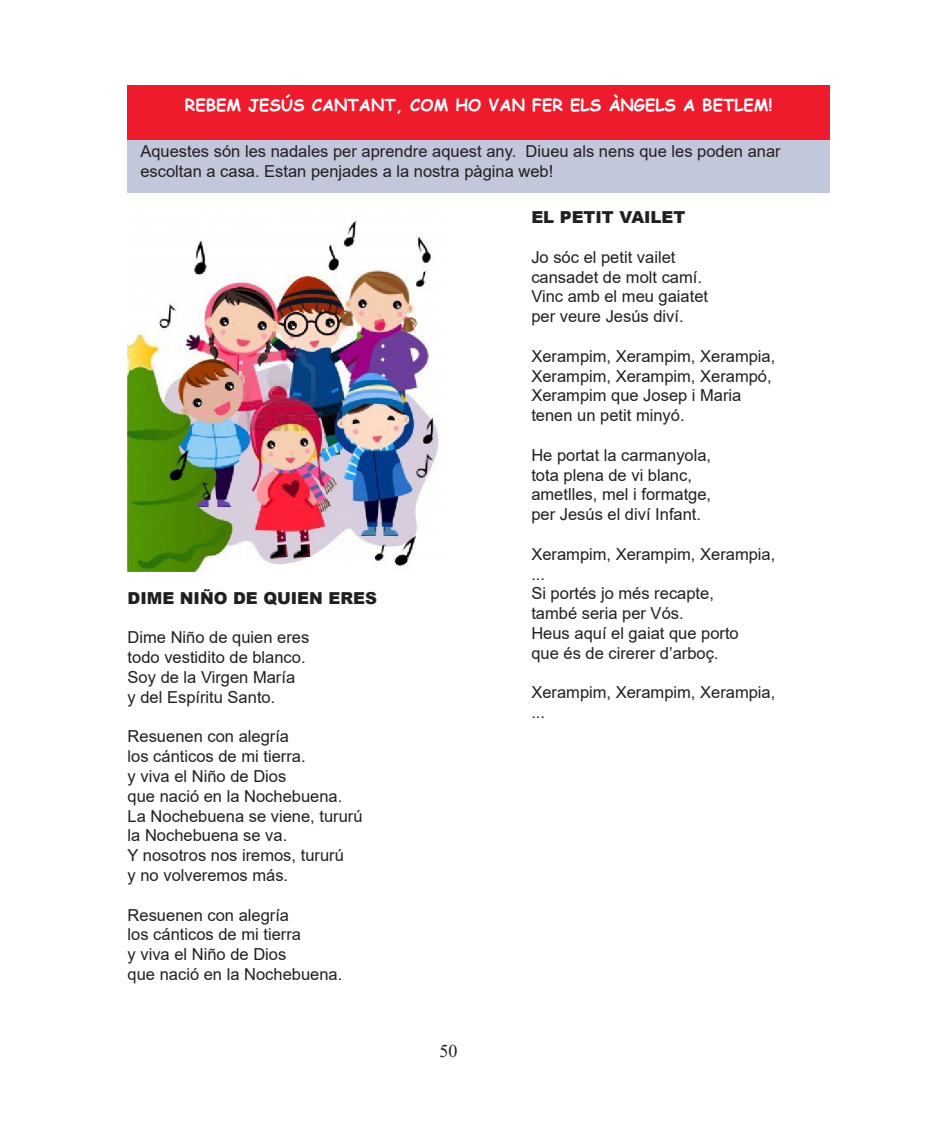
<style>
.page{position:relative;width:936px;height:1127px;background:#fff}
.page>*{position:absolute;margin:0;border:0;box-sizing:border-box;transform-origin:0 0}
.t1{font:18px "Times New Roman";color:#231f20}
.t2{font:16.5px/19.8px "Arial";color:#231f20}
.t3{font:700 16.5px "Comic Sans MS";color:#fbfdfe}
.t4{font:900 16.5px "Arial";color:#231f20}
</style>
<div class="page">
<img style="left:128px;top:220px;width:311px;height:351px">
<div style="left:128px;top:132px;width:701px;height:61px;background:#c3c7db"></div>
<div style="left:128px;top:85px;width:701px;height:54px;background:#ee1b2c"></div>
<p class="t3" style="left:185px;top:93px;width:589px">REBEM JESÚS CANTANT, COM HO VAN FER ELS ÀNGELS A BETLEM!</p>
<p class="t2" style="left:140px;top:141px;width:641px">Aquestes són les nadales per aprendre aquest any. Diueu als nens que les poden anar escoltan a casa. Estan penjades a la nostra pàgina web!</p>
<p class="t4" style="left:128px;top:586px;width:251px">DIME NIÑO DE QUIEN ERES</p>
<p class="t2" style="left:128px;top:627px;width:183px">Dime Niño de quien eres</p>
<p class="t2" style="left:128px;top:647px;width:179px">todo vestidito de blanco.</p>
<p class="t2" style="left:128px;top:667px;width:169px">Soy de la Virgen María</p>
<p class="t2" style="left:128px;top:687px;width:149px">y del Espíritu Santo.</p>
<p class="t2" style="left:128px;top:726px;width:163px">Resuenen con alegría</p>
<p class="t2" style="left:128px;top:746px;width:179px">los cánticos de mi tierra.</p>
<p class="t2" style="left:128px;top:766px;width:160px">y viva el Niño de Dios</p>
<p class="t2" style="left:128px;top:786px;width:216px">que nació en la Nochebuena.</p>
<p class="t2" style="left:128px;top:806px;width:236px">La Nochebuena se viene, tururú</p>
<p class="t2" style="left:128px;top:825px;width:161px">la Nochebuena se va.</p>
<p class="t2" style="left:128px;top:845px;width:218px">Y nosotros nos iremos, tururú</p>
<p class="t2" style="left:128px;top:865px;width:162px">y no volveremos más.</p>
<p class="t2" style="left:128px;top:905px;width:163px">Resuenen con alegría</p>
<p class="t2" style="left:128px;top:924px;width:175px">los cánticos de mi tierra</p>
<p class="t2" style="left:128px;top:944px;width:160px">y viva el Niño de Dios</p>
<p class="t2" style="left:128px;top:964px;width:216px">que nació en la Nochebuena.</p>
<p class="t1" style="left:439px;top:1038px;width:19px">50</p>
<p class="t4" style="left:531px;top:205px;width:155px">EL PETIT VAILET</p>
<p class="t2" style="left:531px;top:247px;width:145px">Jo sóc el petit vailet</p>
<p class="t2" style="left:531px;top:267px;width:172px">cansadet de molt camí.</p>
<p class="t2" style="left:531px;top:286px;width:178px">Vinc amb el meu gaiatet</p>
<p class="t2" style="left:531px;top:306px;width:154px">per veure Jesús diví.</p>
<p class="t2" style="left:531px;top:346px;width:245px">Xerampim, Xerampim, Xerampia,</p>
<p class="t2" style="left:531px;top:366px;width:242px">Xerampim, Xerampim, Xerampó,</p>
<p class="t2" style="left:531px;top:385px;width:211px">Xerampim que Josep i Maria</p>
<p class="t2" style="left:531px;top:405px;width:155px">tenen un petit minyó.</p>
<p class="t2" style="left:531px;top:445px;width:181px">He portat la carmanyola,</p>
<p class="t2" style="left:531px;top:465px;width:162px">tota plena de vi blanc,</p>
<p class="t2" style="left:531px;top:484px;width:181px">ametlles, mel i formatge,</p>
<p class="t2" style="left:531px;top:504px;width:171px">per Jesús el diví Infant.</p>
<p class="t2" style="left:531px;top:544px;width:245px">Xerampim, Xerampim, Xerampia,</p>
<p class="t2" style="left:531px;top:564px;width:15px">...</p>
<p class="t2" style="left:531px;top:583px;width:184px">Si portés jo més recapte,</p>
<p class="t2" style="left:531px;top:603px;width:154px">també seria per Vós.</p>
<p class="t2" style="left:531px;top:623px;width:209px">Heus aquí el gaiat que porto</p>
<p class="t2" style="left:531px;top:643px;width:189px">que és de cirerer d’arboç.</p>
<p class="t2" style="left:531px;top:682px;width:245px">Xerampim, Xerampim, Xerampia,</p>
<p class="t2" style="left:531px;top:702px;width:15px">...</p>
</div>
